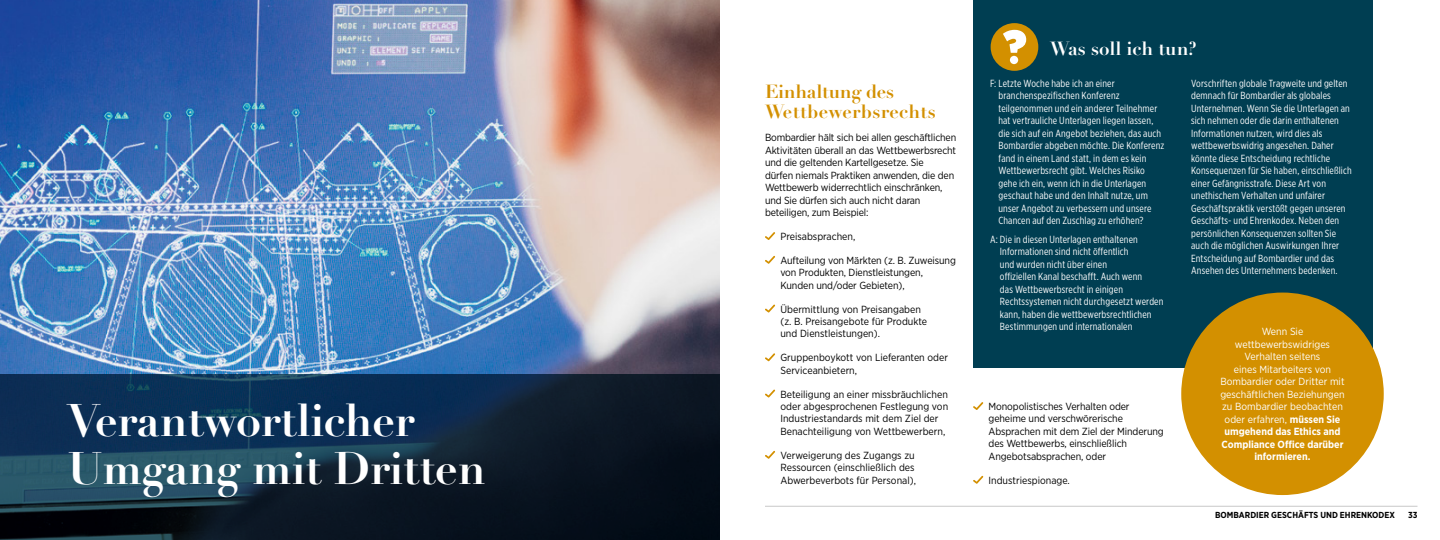
<style>
.page{position:relative;width:1440px;height:540px;background:#fff}
.page>*{position:absolute;margin:0;border:0;box-sizing:border-box;transform-origin:0 0}
.t1{font:700 45px/47.5px "Didot LH";letter-spacing:-.01em;color:#fff}
.t2{font:700 18.75px/20px "Didot LH";letter-spacing:.01em;color:#d39000}
.t3{font:700 18.75px "Didot LH";color:#fff}
.t4{font:10.25px/12.5px "Gotham X Narrow";letter-spacing:.015em;color:#fff}
.t5{font:10.25px/12.5px "Gotham Narrow";letter-spacing:-.01em;color:#000}
.t6{font:10.25px/12.5px "Gotham Narrow";color:#fff;text-align:center}
.t7{font:700 8.75px "Gotham Narrow";color:#000}
.s1{font-weight:700}
</style>
<div class="page">
<img style="left:0;top:0;width:720px;height:374px">
<svg style="left:0;top:374px;width:720px;height:166px;background:#0e253a"></svg>
<div style="left:973px;top:0;width:399px;height:367px;background:#003e52"></div>
<div style="left:991px;top:23px;width:47px;height:48px;background:#d39000;border-radius:50%"></div>
<svg style="left:1003px;top:30px;width:23px;height:23px"></svg>
<div style="left:1010px;top:56px;width:8px;height:8px;background:#fff;border-radius:50%"></div>
<div style="left:1181px;top:293px;width:203px;height:202px;background:#d39000;border-radius:50%"></div>
<svg style="left:973px;top:402px;width:10px;height:8px"></svg>
<svg style="left:973px;top:476px;width:10px;height:8px"></svg>
<svg style="left:765px;top:232px;width:10px;height:8px"></svg>
<svg style="left:765px;top:256px;width:10px;height:8px"></svg>
<svg style="left:765px;top:305px;width:10px;height:8px"></svg>
<svg style="left:765px;top:353px;width:10px;height:8px"></svg>
<svg style="left:765px;top:390px;width:10px;height:8px"></svg>
<svg style="left:765px;top:451px;width:10px;height:8px"></svg>
<hr style="left:765px;top:506px;width:653px;height:1px;background:#c8c8c8">
<h1 class="t1" style="left:68px;top:397px;width:420px">Verantwortlicher<br>Umgang mit Dritten</h1>
<h2 class="t2" style="left:765px;top:81px;width:172px">Einhaltung des<br>Wettbewerbsrechts</h2>
<p class="t5" style="left:765px;top:131px;width:193px">Bombardier hält sich bei allen geschäftlichen Aktivitäten überall an das Wettbewerbsrecht und die geltenden Kartellgesetze. Sie<br>dürfen niemals Praktiken anwenden, die den Wettbewerb widerrechtlich einschränken, und Sie dürfen sich auch nicht daran beteiligen, zum Beispiel:</p>
<p class="t5" style="left:780px;top:230px;width:76px">Preisabsprachen,</p>
<p class="t5" style="left:780px;top:254px;width:177px">Aufteilung von Märkten (z. B. Zuweisung von Produkten, Dienstleistungen,<br>Kunden und/oder Gebieten),</p>
<p class="t5" style="left:780px;top:302px;width:148px">Übermittlung von Preisangaben (z. B. Preisangebote für Produkte und Dienstleistungen).</p>
<p class="t5" style="left:780px;top:351px;width:169px">Gruppenboykott von Lieferanten oder<br>Serviceanbietern,</p>
<p class="t5" style="left:780px;top:387px;width:169px">Beteiligung an einer missbräuchlichen oder abgesprochenen Festlegung von Industriestandards mit dem Ziel der Benachteiligung von Wettbewerbern,</p>
<p class="t5" style="left:780px;top:449px;width:137px">Verweigerung des Zugangs zu<br>Ressourcen (einschließlich des<br>Abwerbeverbots für Personal),</p>
<h2 class="t3" style="left:1050px;top:37px;width:148px">Was soll ich tun?</h2>
<p class="t4" style="left:998px;top:77px;width:167px;text-indent:-8px">F: Letzte Woche habe ich an einer branchenspezifischen Konferenz teilgenommen und ein anderer Teilnehmer hat vertrauliche Unterlagen liegen lassen, die sich auf ein Angebot beziehen, das auch Bombardier abgeben möchte. Die Konferenz fand in einem Land statt, in dem es kein Wettbewerbsrecht gibt. Welches Risiko gehe ich ein, wenn ich in die Unterlagen geschaut habe und den Inhalt nutze, um unser Angebot zu verbessern und unsere Chancen auf den Zuschlag zu erhöhen?</p>
<p class="t4" style="left:1000px;top:233px;width:165px;text-indent:-10px">A: Die in diesen Unterlagen enthaltenen Informationen sind nicht öffentlich<br>und wurden nicht über einen<br>offiziellen Kanal beschafft. Auch wenn<br>das Wettbewerbsrecht in einigen Rechtssystemen nicht durchgesetzt werden kann, haben die wettbewerbsrechtlichen Bestimmungen und internationalen</p>
<p class="t5" style="left:989px;top:400px;width:177px">Monopolistisches Verhalten oder geheime und verschwörerische<br>Absprachen mit dem Ziel der Minderung des Wettbewerbs, einschließlich<br>Angebotsabsprachen, oder</p>
<p class="t5" style="left:989px;top:474px;width:83px">Industriespionage.</p>
<p class="t4" style="left:1191px;top:77px;width:162px">Vorschriften globale Tragweite und gelten demnach für Bombardier als globales Unternehmen. Wenn Sie die Unterlagen an sich nehmen oder die darin enthaltenen Informationen nutzen, wird dies als wettbewerbswidrig angesehen. Daher könnte diese Entscheidung rechtliche Konsequenzen für Sie haben, einschließlich einer Gefängnisstrafe. Diese Art von unethischem Verhalten und unfairer Geschäftspraktik verstößt gegen unseren Geschäfts- und Ehrenkodex. Neben den persönlichen Konsequenzen sollten Sie auch die möglichen Auswirkungen Ihrer Entscheidung auf Bombardier und das Ansehen des Unternehmens bedenken.</p>
<p class="t6" style="left:1220px;top:325px;width:126px">Wenn Sie wettbewerbswidriges<br>Verhalten seitens<br>eines Mitarbeiters von<br>Bombardier oder Dritter mit geschäftlichen Beziehungen zu Bombardier beobachten oder erfahren, <span class="s1">müssen Sie umgehend das Ethics and<br>Compliance Office darüber informieren.</span></p>
<p class="t7" style="left:1215px;top:509px;width:181px">BOMBARDIER GESCHÄFTS UND EHRENKODEX</p>
<p class="t7" style="left:1408px;top:509px;width:11px">33</p>
</div>
